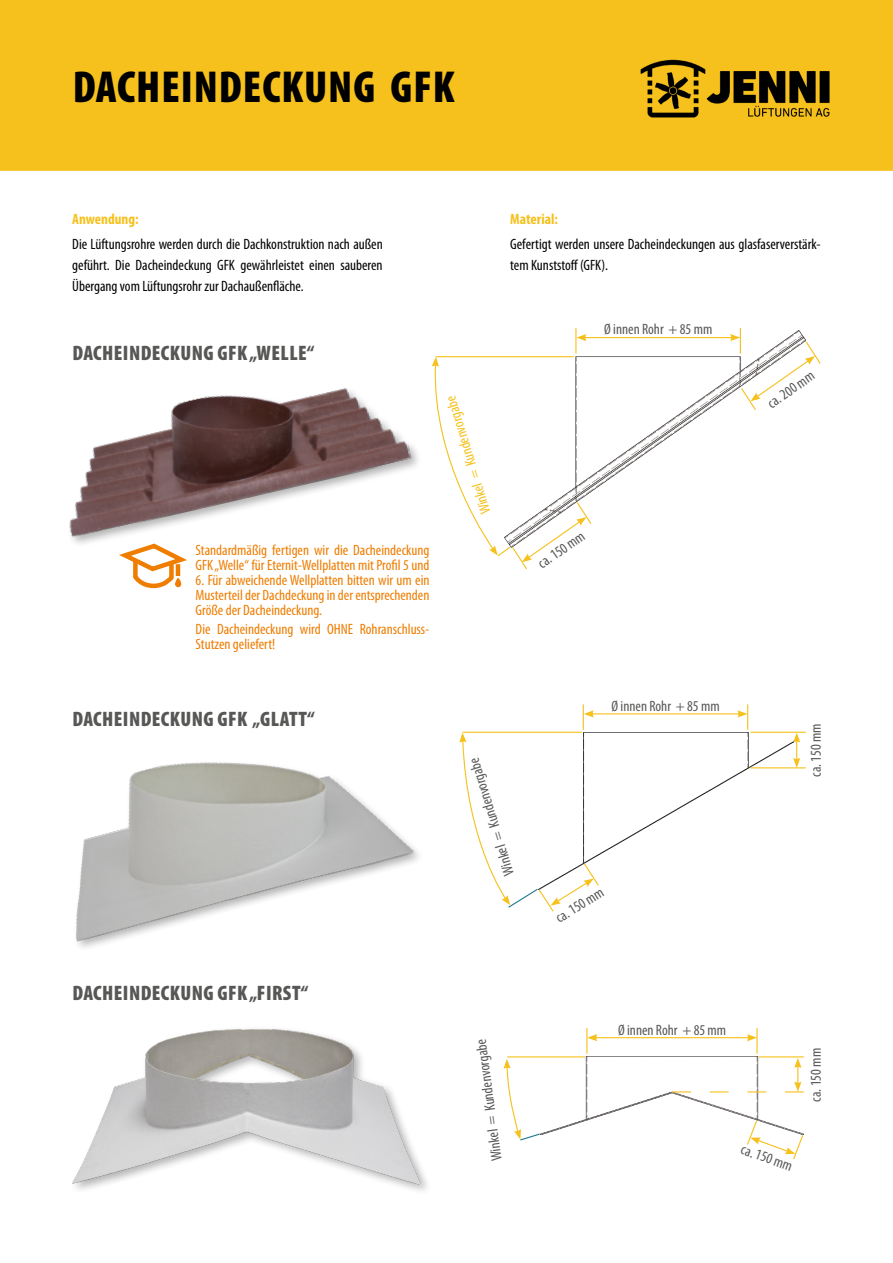
<style>
.page{position:relative;width:893px;height:1263px;background:#fff}
.page>*{position:absolute;margin:0;border:0;box-sizing:border-box;transform-origin:0 0}
.Überschrift_1{font:900 condensed 45px "Myriad Pro";letter-spacing:.02em;color:#000}
.t1{font:900 condensed 21px "Myriad Pro";letter-spacing:.02em;color:#575756}
.t2{font:condensed 15px/15px "Myriad Pro";color:#ef7d00}
.t3{font:condensed 15px/21px "Myriad Pro";color:#000}
.Preisliste_Beschreib{font:condensed 15px "Myriad Pro";color:#575756}
.Preisliste_Beschreib-2{font:condensed 15px "Myriad Pro";color:#f6c11c}
.t4{font:700 condensed 15px "Myriad Pro";color:#f6c11c}
</style>
<div class="page">
<div style="left:0;top:0;width:893px;height:171px;background:#f6c11c"></div>
<img style="left:612px;top:32px;width:245px;height:114px">
<img style="left:72px;top:1029px;width:349px;height:155px">
<img style="left:69px;top:388px;width:343px;height:150px">
<img style="left:76px;top:762px;width:338px;height:181px">
<svg style="left:793px;top:733px;width:7px;height:34px"></svg>
<hr style="left:750px;top:732px;width:56px;height:1px;background:#f6c11c">
<img style="left:600px;top:732px;width:193px;height:123px">
<hr style="left:591px;top:713px;width:149px;height:1px;background:#f6c11c">
<svg style="left:737px;top:704px;width:11px;height:26px"></svg>
<svg style="left:459px;top:704px;width:141px;height:208px"></svg>
<hr style="left:750px;top:767px;width:56px;height:1px;background:#f6c11c">
<img style="left:540px;top:1056px;width:264px;height:78px">
<hr style="left:756px;top:1028px;width:2px;height:26px;background:#f6c11c">
<hr style="left:595px;top:1037px;width:154px;height:1px;background:#f6c11c">
<svg style="left:747px;top:1034px;width:10px;height:7px"></svg>
<svg style="left:586px;top:1028px;width:11px;height:26px"></svg>
<svg style="left:746px;top:1119px;width:58px;height:41px"></svg>
<hr style="left:507px;top:1056px;width:78px;height:1px;background:#f6c11c">
<svg style="left:503px;top:1059px;width:38px;height:82px"></svg>
<hr style="left:759px;top:1056px;width:45px;height:1px;background:#f6c11c">
<svg style="left:672px;top:1058px;width:132px;height:34px"></svg>
<svg style="left:119px;top:543px;width:68px;height:46px"></svg>
<img style="left:592px;top:338px;width:138px;height:154px">
<hr style="left:584px;top:337px;width:148px;height:1px;background:#f6c11c">
<svg style="left:432px;top:328px;width:160px;height:242px"></svg>
<svg style="left:730px;top:328px;width:91px;height:82px"></svg>
<p class="Überschrift_1" style="left:73px;top:58px;width:383px">DACHEINDECKUNG GFK</p>
<p class="t4" style="left:72px;top:209px;width:68px">Anwendung:</p>
<p class="t3" style="left:72px;top:233px;width:312px;text-align:justify">Die Lüftungsrohre werden durch die Dachkonstruktion nach außen geführt. Die Dacheindeckung GFK gewährleistet einen sauberen Übergang vom Lüftungsrohr zur Dachaußenfläche.</p>
<p class="t1" style="left:72px;top:340px;width:243px">DACHEINDECKUNG GFK „WELLE“</p>
<p class="t2" style="left:196px;top:542px;width:235px">Standardmäßig fertigen wir die Dacheindeckung<br>GFK „Welle“ für Eternit-Wellplatten mit Profil 5 und</p>
<p class="t2" style="left:196px;top:572px;width:235px;text-align:justify">6. Für abweichende Wellplatten bitten wir um ein Musterteil der Dachdeckung in der entsprechenden Größe der Dacheindeckung.</p>
<p class="t2" style="left:196px;top:621px;width:235px">Die Dacheindeckung wird OHNE Rohranschluss-<br>Stutzen geliefert!</p>
<p class="Preisliste_Beschreib-2" style="left:477px;top:516px;width:124px;rotate:-107deg">Winkel = Kundenvorgabe</p>
<p class="t4" style="left:510px;top:209px;width:49px">Material:</p>
<p class="t3" style="left:510px;top:233px;width:312px">Gefertigt werden unsere Dacheindeckungen aus glasfaserverstärk&shy;tem Kunststoff (GFK).</p>
<p class="Preisliste_Beschreib" style="left:604px;top:320px;width:110px">Ø innen Rohr + 85 mm</p>
<p class="Preisliste_Beschreib" style="left:534px;top:558px;width:55px;rotate:-35deg">ca. 150 mm</p>
<p class="Preisliste_Beschreib" style="left:764px;top:397px;width:55px;rotate:-35deg">ca. 200 mm</p>
<p class="t1" style="left:72px;top:705px;width:244px">DACHEINDECKUNG GFK „GLATT“</p>
<p class="t1" style="left:72px;top:980px;width:237px">DACHEINDECKUNG GFK „FIRST“</p>
<p class="Preisliste_Beschreib" style="left:501px;top:878px;width:124px;rotate:-107deg">Winkel = Kundenvorgabe</p>
<p class="Preisliste_Beschreib" style="left:488px;top:1162px;width:124px;rotate:-98deg">Winkel = Kundenvorgabe</p>
<p class="Preisliste_Beschreib" style="left:612px;top:697px;width:110px">Ø innen Rohr + 85 mm</p>
<p class="Preisliste_Beschreib" style="left:807px;top:777px;width:55px;rotate:-90deg">ca. 150 mm</p>
<p class="Preisliste_Beschreib" style="left:552px;top:911px;width:55px;rotate:-32deg">ca. 150 mm</p>
<p class="Preisliste_Beschreib" style="left:618px;top:1020px;width:110px">Ø innen Rohr + 85 mm</p>
<p class="Preisliste_Beschreib" style="left:745px;top:1140px;width:55px;rotate:20deg">ca. 150 mm</p>
<p class="Preisliste_Beschreib" style="left:807px;top:1101px;width:55px;rotate:-90deg">ca. 150 mm</p>
</div>
